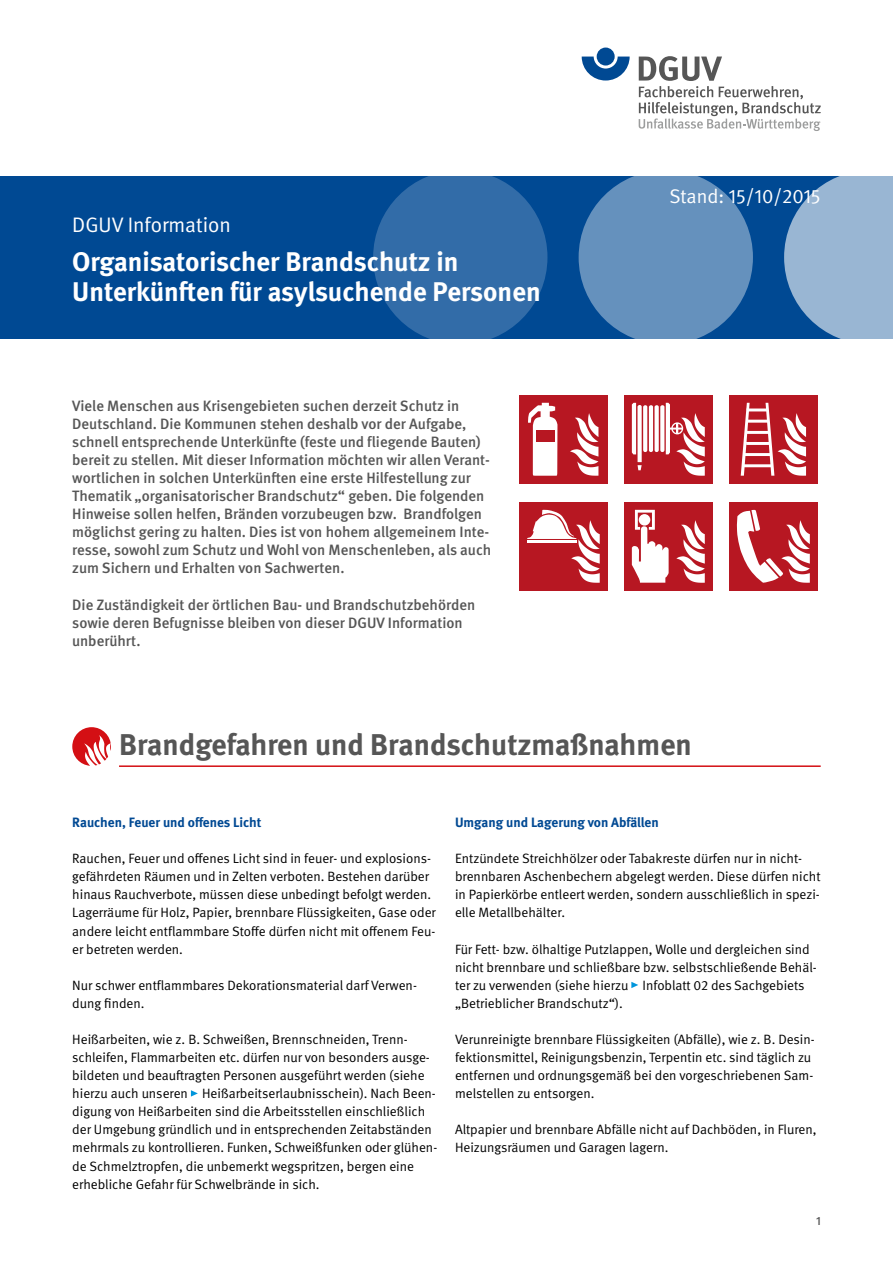
<style>
.page{position:relative;width:893px;height:1263px;background:#fff}
.page>*{position:absolute;margin:0;border:0;box-sizing:border-box;transform-origin:0 0}
.H1_ohne_Zahl{font:700 30px "DGUV Meta";color:#565656}
.SubTitel{font:700 27px/30px "DGUV Meta";color:#fff}
.SubTitel-2{font:21px "DGUV Meta";color:#fff}
.SubTitel-3{font:19.65px "DGUV Meta";color:#fff}
.AL_10pt{font:500 15px/18px "DGUV Meta";color:#565656}
.FT{font:13.5px/18px "DGUV Meta";color:#000}
.H2_ohne_Zahl{font:700 13.5px "DGUV Meta";color:#004993}
.t1{font:500 12px "DGUV Meta";color:#565656}
</style>
<div class="page">
<div style="left:0;top:176px;width:893px;height:163px;background:#004993"></div>
<svg style="left:582px;top:57px;width:48px;height:24px"></svg>
<div style="left:597px;top:48px;width:18px;height:18px;background:#004993;border-radius:50%"></div>
<svg style="left:639px;top:56px;width:182px;height:75px"></svg>
<svg style="left:784px;top:176px;width:109px;height:163px;background:#83a6c9"></svg>
<div style="left:579px;top:170px;width:174px;height:174px;background:#6591bd;border-radius:50%"></div>
<div style="left:373px;top:170px;width:174px;height:174px;background:#326ca8;border-radius:50%"></div>
<hr style="left:119px;top:765px;width:702px;height:2px;background:#d40f14">
<svg style="left:191px;top:1090px;width:7px;height:6px"></svg>
<svg style="left:631px;top:982px;width:7px;height:6px"></svg>
<svg style="left:72px;top:727px;width:39px;height:39px"></svg>
<div style="left:519px;top:395px;width:89px;height:89px;background:#b71722"></div>
<svg style="left:528px;top:403px;width:29px;height:73px"></svg>
<div style="left:536px;top:430px;width:19px;height:11px;background:#b71722"></div>
<svg style="left:570px;top:413px;width:28px;height:63px"></svg>
<div style="left:624px;top:395px;width:89px;height:89px;background:#b71722"></div>
<svg style="left:643px;top:405px;width:4px;height:47px"></svg>
<hr style="left:649px;top:405px;width:4px;height:47px;background:#fff;border-radius:2px">
<div style="left:654px;top:405px;width:5px;height:47px;background:#fff;border-radius:2px"></div>
<svg style="left:660px;top:405px;width:4px;height:47px"></svg>
<svg style="left:632px;top:403px;width:10px;height:67px"></svg>
<svg style="left:666px;top:403px;width:39px;height:73px"></svg>
<div style="left:729px;top:395px;width:89px;height:89px;background:#b71722"></div>
<svg style="left:741px;top:403px;width:65px;height:73px"></svg>
<div style="left:519px;top:502px;width:89px;height:89px;background:#b71722"></div>
<svg style="left:527px;top:510px;width:73px;height:73px"></svg>
<div style="left:624px;top:502px;width:89px;height:89px;background:#b71722"></div>
<svg style="left:632px;top:510px;width:37px;height:73px"></svg>
<svg style="left:676px;top:520px;width:29px;height:63px"></svg>
<div style="left:729px;top:502px;width:89px;height:89px;background:#b71722"></div>
<svg style="left:737px;top:510px;width:73px;height:73px"></svg>
<p class="SubTitel-2" style="left:72px;top:213px;width:160px">DGUV Information</p>
<p class="SubTitel" style="left:72px;top:248px;width:470px">Organisatorischer Brandschutz in<br>Unterkünften für asylsuchende Personen</p>
<p class="AL_10pt" style="left:72px;top:398px;width:420px">Viele Menschen aus Krisengebieten suchen derzeit Schutz in Deutschland. Die Kommunen stehen deshalb vor der Aufgabe, schnell entsprechende Unterkünfte (feste und fliegende Bauten) bereit zu stellen. Mit dieser Information möchten wir allen Verant&shy;wortlichen in solchen Unterkünften eine erste Hilfestellung zur Thematik „organisatorischer Brandschutz“ geben. Die folgenden Hinweise sollen helfen, Bränden vorzubeugen bzw. Brandfolgen möglichst gering zu halten. Dies ist von hohem allgemeinem Inte&shy;resse, sowohl zum Schutz und Wohl von Menschenleben, als auch zum Sichern und Erhalten von Sachwerten.</p>
<p class="AL_10pt" style="left:72px;top:596px;width:404px">Die Zuständigkeit der örtlichen Bau- und Brandschutzbehörden sowie deren Befugnisse bleiben von dieser DGUV Information unberührt.</p>
<p class="SubTitel-3" style="left:669px;top:185px;width:153px">Stand: 15/10/2015</p>
<h1 class="H1_ohne_Zahl" style="left:119px;top:726px;width:574px">Brandgefahren und Brandschutzmaßnahmen</h1>
<h2 class="H2_ohne_Zahl" style="left:72px;top:814px;width:191px">Rauchen, Feuer und offenes Licht</h2>
<p class="FT" style="left:72px;top:850px;width:365px">Rauchen, Feuer und offenes Licht sind in feuer- und explosions&shy;gefährdeten Räumen und in Zelten verboten. Bestehen darüber hinaus Rauchverbote, müssen diese unbedingt befolgt werden.<br>Lagerräume für Holz, Papier, brennbare Flüssigkeiten, Gase oder andere leicht entflammbare Stoffe dürfen nicht mit offenem Feu&shy;er betreten werden.</p>
<p class="FT" style="left:72px;top:976px;width:346px">Nur schwer entflammbares Dekorationsmaterial darf Verwen&shy;dung finden.</p>
<p class="FT" style="left:72px;top:1031px;width:366px">Heißarbeiten, wie z. B. Schweißen, Brennschneiden, Trenn&shy;schleifen, Flammarbeiten etc. dürfen nur von besonders ausge&shy;bildeten und beauftragten Personen ausgeführt werden (siehe hierzu auch unseren Heißarbeitserlaubnisschein). Nach Been&shy;digung von Heißarbeiten sind die Arbeitsstellen einschließlich der Umgebung gründlich und in entsprechenden Zeitabständen mehrmals zu kontrollieren. Funken, Schweißfunken oder glühen&shy;de Schmelztropfen, die unbemerkt wegspritzen, bergen eine erhebliche Gefahr für Schwelbrände in sich.</p>
<h2 class="H2_ohne_Zahl" style="left:455px;top:814px;width:205px">Umgang und Lagerung von Abfällen</h2>
<p class="FT" style="left:455px;top:850px;width:367px">Entzündete Streichhölzer oder Tabakreste dürfen nur in nicht&shy;brennbaren Aschenbechern abgelegt werden. Diese dürfen nicht in Papierkörbe entleert werden, sondern ausschließlich in spezi&shy;elle Metallbehälter.</p>
<p class="FT" style="left:455px;top:940px;width:363px">Für Fett- bzw. ölhaltige Putzlappen, Wolle und dergleichen sind nicht brennbare und schließbare bzw. selbstschließende Behäl&shy;ter zu verwenden (siehe hierzu Infoblatt 02 des Sachgebiets „Betrieblicher Brandschutz“).</p>
<p class="FT" style="left:455px;top:1031px;width:361px">Verunreinigte brennbare Flüssigkeiten (Abfälle), wie z. B. Desin&shy;fektionsmittel, Reinigungsbenzin, Terpentin etc. sind täglich zu entfernen und ordnungsgemäß bei den vorgeschriebenen Sam&shy;melstellen zu entsorgen.</p>
<p class="FT" style="left:455px;top:1121px;width:363px">Altpapier und brennbare Abfälle nicht auf Dachböden, in Fluren,<br>Heizungsräumen und Garagen lagern.</p>
<p class="t1" style="left:816px;top:1213px;width:6px">1</p>
</div>
